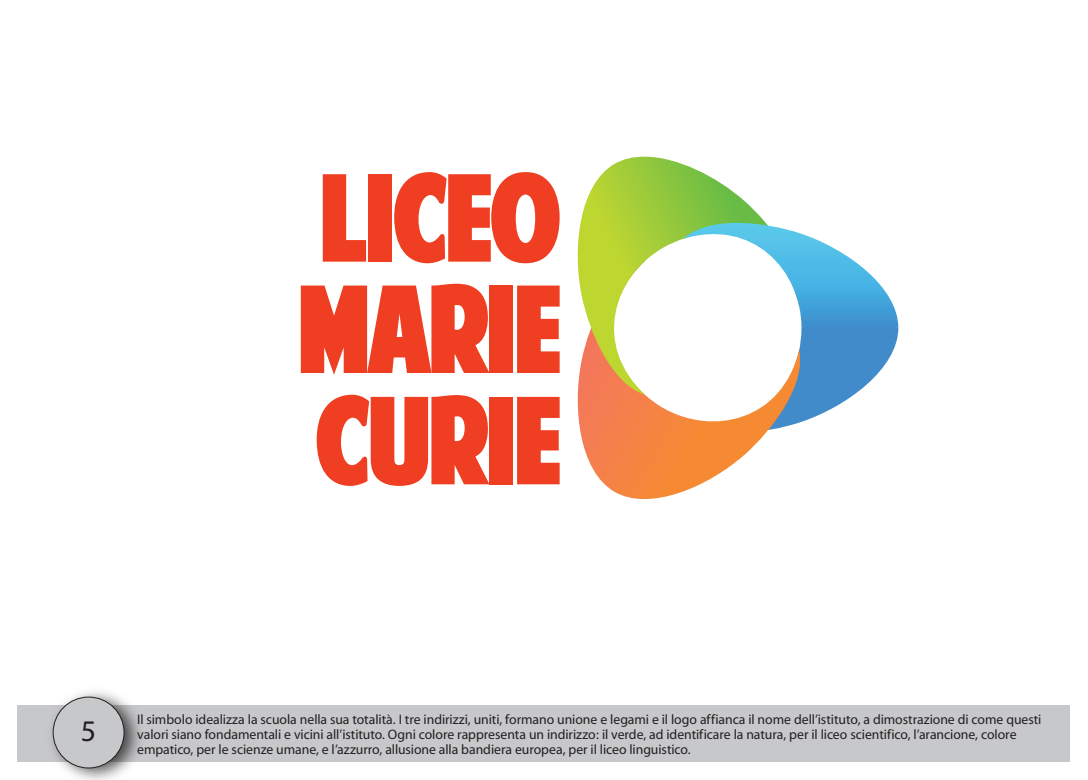
<style>
.page{position:relative;width:1088px;height:780px;background:#fff}
.page>*{position:absolute;margin:0;border:0;box-sizing:border-box;transform-origin:0 0}
.t1{font:112.5px/111.2px "American Purpose STRIPE1 Normal";color:#ef3e22;text-align:justify}
.t2{font:30px "Myriad";color:#231f20}
.t3{font:13.75px/15px "Myriad";letter-spacing:-.005em;color:#231f20}
</style>
<div class="page">
<div style="left:18px;top:705px;width:1052px;height:57px;background:#c7c8ca"></div>
<img style="left:52px;top:691px;width:88px;height:89px">
<div style="left:53px;top:697px;width:71px;height:71px;background:#c7c8ca;border-radius:50%"></div>
<div style="left:53px;top:696px;width:71px;height:72px;border:1px solid #231f20;border-radius:50%"></div>
<svg style="left:577px;top:395px;width:182px;height:104px"></svg>
<svg style="left:577px;top:157px;width:184px;height:238px"></svg>
<svg style="left:683px;top:217px;width:215px;height:224px"></svg>
<h1 class="t1" style="left:299px;top:170px;width:262px">LICEO MARIE CURIE</h1>
<h2 class="t2" style="left:81px;top:716px;width:17px">5</h2>
<p class="t3" style="left:137px;top:712px;width:906px">Il simbolo idealizza la scuola nella sua totalità. I tre indirizzi, uniti, formano unione e legami e il logo affianca il nome dell’istituto, a dimostrazione di come questi valori siano fondamentali e vicini all’istituto. Ogni colore rappresenta un indirizzo: il verde, ad identificare la natura, per il liceo scientifico, l’arancione, colore empatico, per le scienze umane, e l’azzurro, allusione alla bandiera europea, per il liceo linguistico.</p>
</div>
